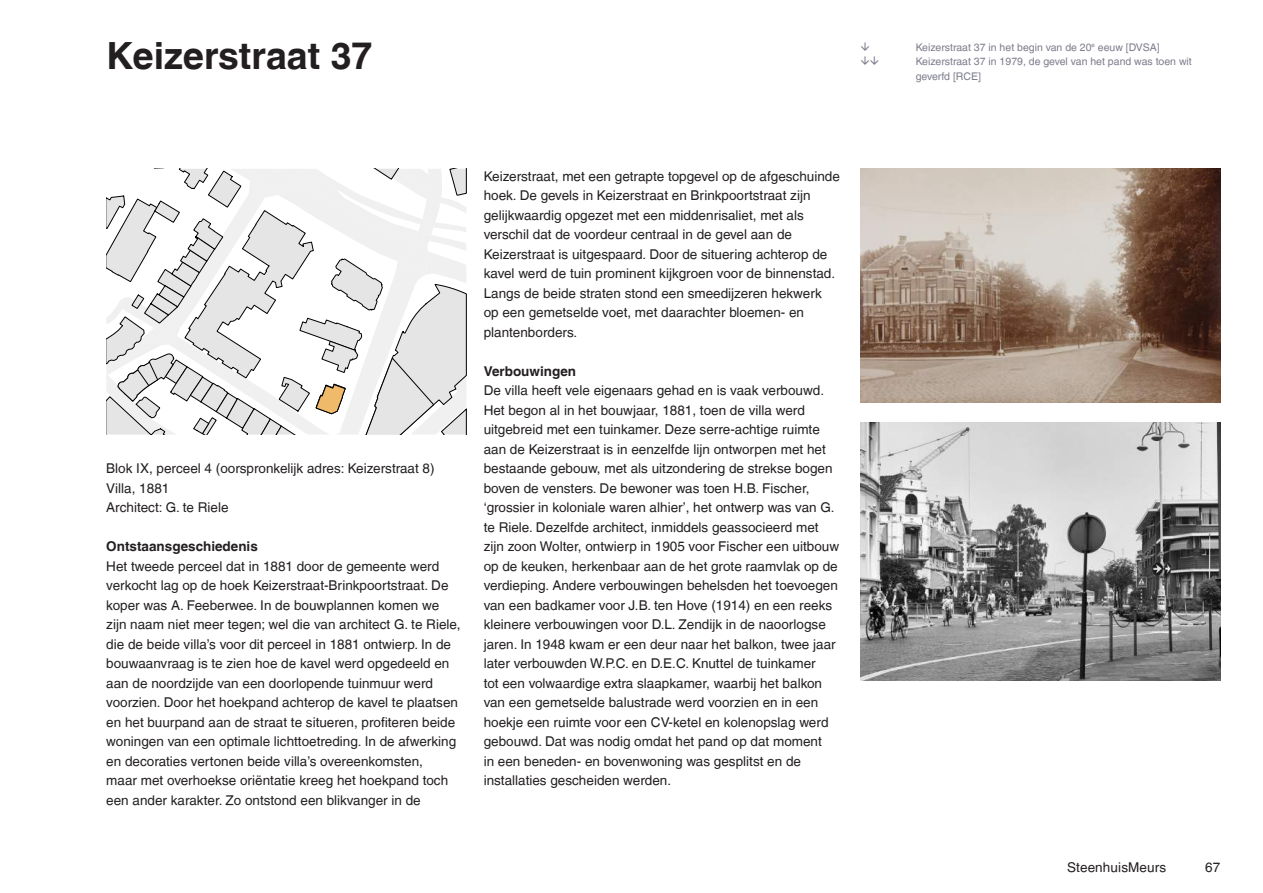
<style>
.page{position:relative;width:1263px;height:893px;background:#fff}
.page>*{position:absolute;margin:0;border:0;box-sizing:border-box;transform-origin:0 0}
.Kop{font:700 37.5px "Helvetica LT";color:#231f20}
.Platte_tekst{font:13.5px/19.5px "Helvetica LT";color:#231f20}
.Tussenkop{font:700 13.5px "Helvetica LT";color:#231f20}
.Onderschrift{font:10.5px/14.7px "Helvetica LT";color:#7c7c8c}
</style>
<div class="page">
<svg style="left:106px;top:169px;width:360px;height:266px"></svg>
<img style="left:860px;top:169px;width:360px;height:234px">
<img style="left:860px;top:422px;width:360px;height:259px">
<p class="Kop" style="left:106px;top:33px;width:268px">Keizerstraat 37</p>
<p class="Platte_tekst" style="left:106px;top:459px;width:330px">Blok IX, perceel 4 (oorspronkelijk adres: Keizerstraat 8)</p>
<p class="Platte_tekst" style="left:106px;top:478px;width:65px">Villa, 1881</p>
<p class="Platte_tekst" style="left:106px;top:498px;width:124px">Architect: G. te Riele</p>
<p class="Tussenkop" style="left:106px;top:538px;width:153px">Ontstaansgeschiedenis</p>
<p class="Platte_tekst" style="left:106px;top:556px;width:356px">Het tweede perceel dat in 1881 door de gemeente werd verkocht lag op de hoek Keizerstraat-Brinkpoortstraat. De koper was A. Feeberwee. In de bouwplannen komen we zijn naam niet meer tegen; wel die van architect G. te Riele, die de beide villa’s voor dit perceel in 1881 ontwierp. In de bouwaanvraag is te zien hoe de kavel werd opgedeeld en aan de noordzijde van een doorlopende tuinmuur werd voorzien. Door het hoekpand achterop de kavel te plaatsen en het buurpand aan de straat te situeren, profiteren beide woningen van een optimale lichttoetreding. In de afwerking en decoraties vertonen beide villa’s overeenkomsten,<br>maar met overhoekse oriëntatie kreeg het hoekpand toch een ander karakter. Zo ontstond een blikvanger in de</p>
<p class="Platte_tekst" style="left:484px;top:166px;width:358px">Keizerstraat, met een getrapte topgevel op de afgeschuinde hoek. De gevels in Keizerstraat en Brinkpoortstraat zijn gelijkwaardig opgezet met een middenrisaliet, met als verschil dat de voordeur centraal in de gevel aan de Keizerstraat is uitgespaard. Door de situering achterop de kavel werd de tuin prominent kijkgroen voor de binnenstad.<br>Langs de beide straten stond een smeedijzeren hekwerk op een gemetselde voet, met daarachter bloemen- en plantenborders.</p>
<p class="Tussenkop" style="left:484px;top:363px;width:94px">Verbouwingen</p>
<p class="Platte_tekst" style="left:484px;top:381px;width:357px">De villa heeft vele eigenaars gehad en is vaak verbouwd.<br>Het begon al in het bouwjaar, 1881, toen de villa werd uitgebreid met een tuinkamer. Deze serre-achtige ruimte aan de Keizerstraat is in eenzelfde lijn ontworpen met het bestaande gebouw, met als uitzondering de strekse bogen boven de vensters. De bewoner was toen H.B. Fischer, ‘grossier in koloniale waren alhier’, het ontwerp was van G. te Riele. Dezelfde architect, inmiddels geassocieerd met zijn zoon Wolter, ontwierp in 1905 voor Fischer een uitbouw op de keuken, herkenbaar aan de het grote raamvlak op de verdieping. Andere verbouwingen behelsden het toevoegen van een badkamer voor J.B. ten Hove (1914) en een reeks kleinere verbouwingen voor D.L. Zendijk in de naoorlogse jaren. In 1948 kwam er een deur naar het balkon, twee jaar later verbouwden W.P.C. en D.E.C. Knuttel de tuinkamer<br>tot een volwaardige extra slaapkamer, waarbij het balkon van een gemetselde balustrade werd voorzien en in een hoekje een ruimte voor een CV-ketel en kolenopslag werd gebouwd. Dat was nodig omdat het pand op dat moment<br>in een beneden- en bovenwoning was gesplitst en de installaties gescheiden werden.</p>
<p class="Onderschrift" style="left:916px;top:40px;width:245px">Keizerstraat 37 in het begin van de 20<sup>e</sup> eeuw [DVSA]</p>
<p class="Onderschrift" style="left:916px;top:54px;width:278px">Keizerstraat 37 in 1979, de gevel van het pand was toen wit geverfd [RCE]</p>
<p class="Platte_tekst" style="left:1067px;top:857px;width:101px">SteenhuisMeurs</p>
<p class="Platte_tekst" style="left:1205px;top:857px;width:17px">67</p>
</div>
